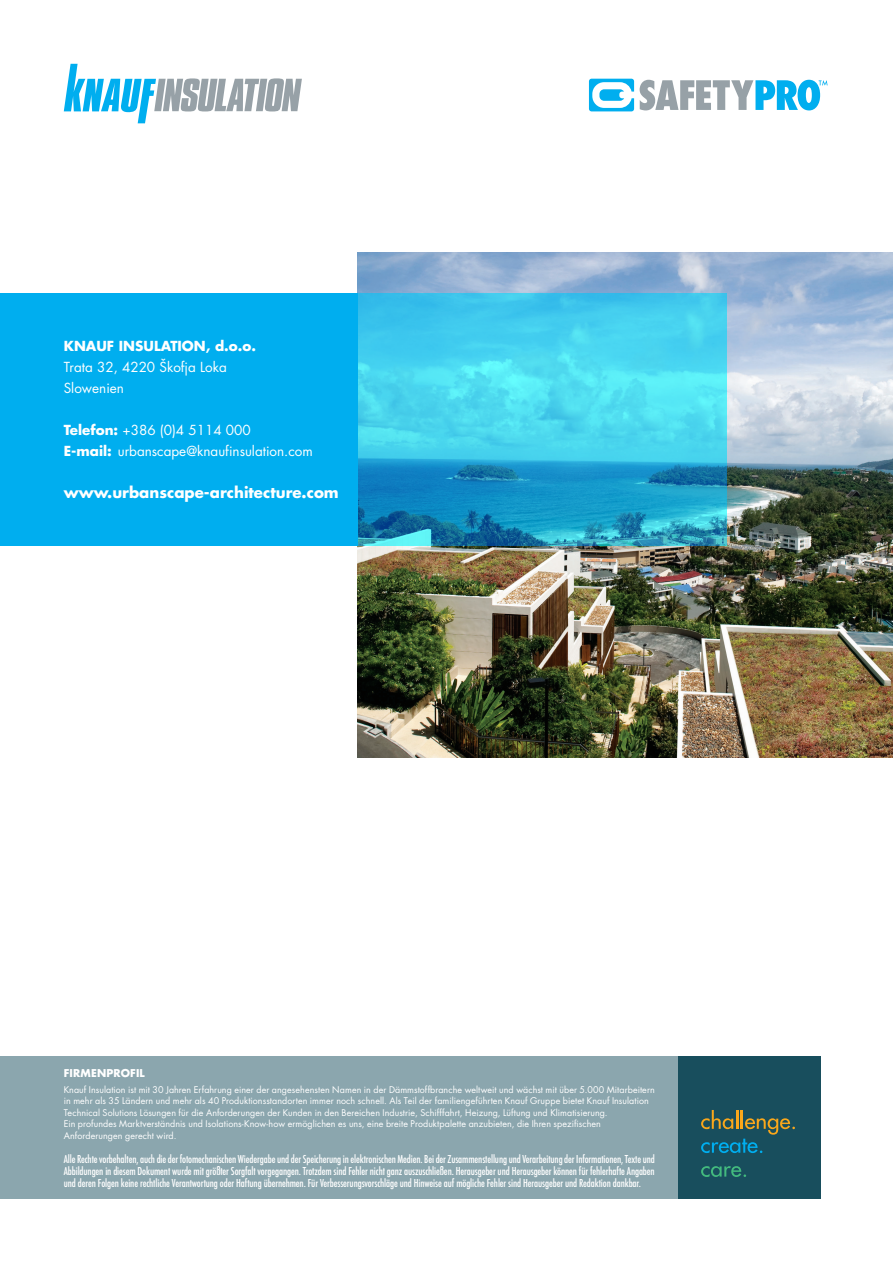
<style>
.page{position:relative;width:893px;height:1263px;background:#fff}
.page>*{position:absolute;margin:0;border:0;box-sizing:border-box;transform-origin:0 0}
.t1{font:700 15px "Futura KNAUF";color:#fff}
.t2{font:13.5px "Futura KNAUF";color:#fff}
.t3{font:700 13.5px "Futura KNAUF";color:#fff}
.t4{font:500 condensed 12px/12px "Futura TOT";letter-spacing:-.01em;color:#fff;text-align:justify}
.t5{font:700 10.5px "Futura KNAUF";letter-spacing:.02em;color:#fff}
.t6{font:9px/11.2px "Futura KNAUF";letter-spacing:.01em;color:#fff}
.s1{font-weight:700}
</style>
<div class="page">
<div style="left:0;top:1056px;width:678px;height:143px;background:#8ba6ae"></div>
<div style="left:678px;top:1056px;width:143px;height:143px;background:#184e5d"></div>
<svg style="left:701px;top:1110px;width:94px;height:43px"></svg>
<svg style="left:701px;top:1166px;width:45px;height:11px"></svg>
<img style="left:357px;top:253px;width:536px;height:505px">
<svg style="left:357px;top:293px;width:370px;height:253px;background:#39bddf"></svg>
<div style="left:0;top:293px;width:357px;height:253px;background:#00aeef"></div>
<svg style="left:640px;top:80px;width:188px;height:30px"></svg>
<svg style="left:589px;top:79px;width:45px;height:32px"></svg>
<svg style="left:64px;top:64px;width:238px;height:59px"></svg>
<p class="t3" style="left:64px;top:337px;width:194px">KNAUF INSULATION, d.o.o.</p>
<p class="t2" style="left:64px;top:359px;width:165px">Trata 32, 4220 Škofja Loka</p>
<p class="t2" style="left:64px;top:380px;width:62px">Slowenien</p>
<p class="t2" style="left:64px;top:422px;width:188px"><span class="s1">Telefon:</span> +386 (0)4 5114 000</p>
<p class="t2" style="left:64px;top:443px;width:251px"><span class="s1">E-mail:</span> urbanscape@knaufinsulation.com</p>
<p class="t1" style="left:64px;top:483px;width:276px">www.urbanscape-architecture.com</p>
<p class="t5" style="left:64px;top:1066px;width:83px">FIRMENPROFIL</p>
<p class="t6" style="left:64px;top:1084px;width:592px">Knauf Insulation ist mit 30 Jahren Erfahrung einer der angesehensten Namen in der Dämmstoffbranche weltweit und wächst mit über 5.000 Mitarbeitern in mehr als 35 Ländern und mehr als 40 Produktionsstandorten immer noch schnell. Als Teil der familiengeführten Knauf Gruppe bietet Knauf Insulation<br>Technical Solutions Lösungen für die Anforderungen der Kunden in den Bereichen Industrie, Schifffahrt, Heizung, Lüftung und Klimatisierung.</p>
<p class="t6" style="left:64px;top:1117px;width:539px;line-height:12px">Ein profundes Marktverständnis und Isolations-Know-how ermöglichen es uns, eine breite Produktpalette anzubieten, die Ihren spezifischen<br>Anforderungen gerecht wird.</p>
<p class="t4" style="left:64px;top:1153px;width:593px">Alle Rechte vorbehalten, auch die der fotomechanischen Wiedergabe und der Speicherung in elektronischen Medien. Bei der Zusammenstellung und Verarbeitung der Informationen, Texte und Abbildungen in diesem Dokument wurde mit größter Sorgfalt vorgegangen. Trotzdem sind Fehler nicht ganz auszuschließen. Herausgeber und Herausgeber können für fehlerhafte Angaben und deren Folgen keine rechtliche Verantwortung oder Haftung übernehmen. Für Verbesserungsvorschläge und Hinweise auf mögliche Fehler sind Herausgeber und Redaktion dankbar.</p>
</div>
